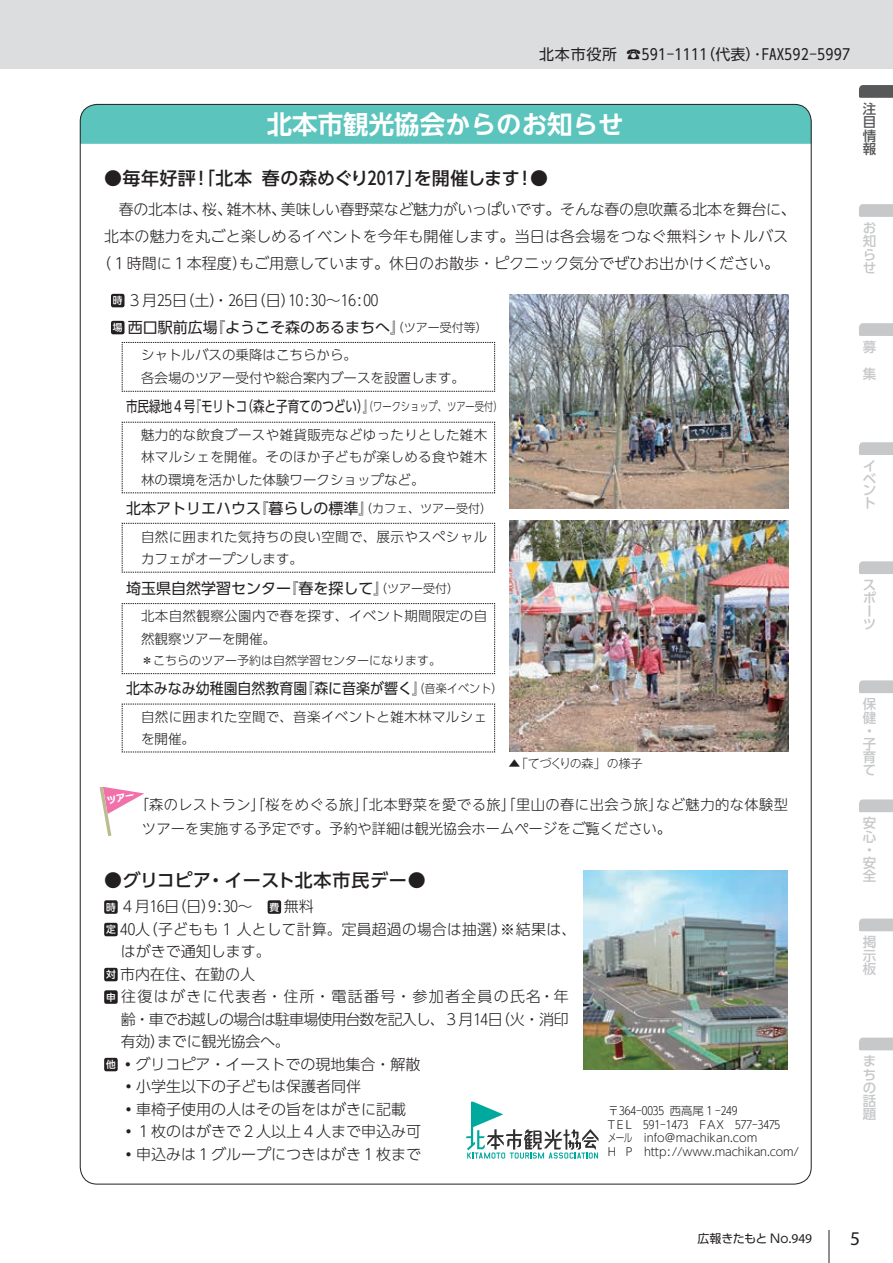
<style>
.page{position:relative;width:893px;height:1263px;background:#fff}
.page>*{position:absolute;margin:0;border:0;box-sizing:border-box;transform-origin:0 0}
.t1{font:700 25.5px "UD Shin Go NT Pro De";color:#fff}
.t2{font:19.5px "Myriad Pro";color:#231f20}
.t3{font:500 18px "UD Shin Go Pro";letter-spacing:.025em;color:#231f20}
.t4{font:300 15px/27px "UD Shin Go Pro";color:#231f20}
.t5{font:300 15px "UD Shin M Go Pro";color:#231f20}
.t6{font:15px "UD Shin Go Pro";color:#231f20}
.t7{font:300 15px "UD Shin M Go Pro";letter-spacing:-.02em;color:#231f20}
.t8{font:15px "UD Shin Go Pro";color:#231f20;scale:.77 1}
.t9{font:300 15px "UD Shin Go Pro";letter-spacing:.025em;color:#231f20}
.t10{font:300 15px "UD Shin Go Pro";letter-spacing:-.065em;color:#231f20}
.t11{font:15px "UD Shin Go Pro";letter-spacing:.05em;color:#231f20}
.t12{font:15px "UD Shin Go Pro";color:#231f20;scale:.93 1}
.t13{font:300 15px "UD Shin Go Pro";letter-spacing:.09em;color:#231f20}
.t14{font:300 15px "UD Shin Go Pro";letter-spacing:-.02em;color:#231f20}
.t15{font:300 14.25px/24px "UD Shin M Go Pro";letter-spacing:.02em;color:#231f20}
.t16{font:300 13.5px/22.5px "UD Shin Go Pro";letter-spacing:.03em;color:#231f20}
.t17{font:300 13.5px/22.5px "UD Shin Go Pro";color:#231f20}
.t18{font:500 13.5px/13.2px "UD Shin Go Pro";color:#c7c8ca}
.t19{font:500 13.5px/13.5px "UD Shin Go Pro";color:#57585a;text-align:justify}
.t20{font:300 12px "UD Shin Go Pro";color:#231f20}
.t21{font:12px "UD Shin Go Pro";letter-spacing:-.025em;color:#231f20}
.t22{font:300 12px "Gothic MB101 Pro";letter-spacing:-.02em;color:#231f20}
.t23{font:300 11.25px/13.8px "UD Shin Go Pro";color:#231f20}
.s1{font-weight:500;font-size:9.75px;color:#fff}
.s2{font-weight:400}
.s3{font-size:12px}
.s4{font-weight:300;font-size:12px}
.s5{font-family:"UD Shin Go Pro";font-weight:500;font-size:9.75px;color:#fff}
.s6{font-family:"Myriad Pro";font-size:13.5px}
</style>
<div class="page">
<hr style="left:829px;top:1230px;width:1px;height:33px;background:#231f20">
<div style="left:0;top:0;width:893px;height:69px;background:#dcdddf"></div>
<svg style="left:859px;top:85px;width:34px;height:13px"></svg>
<svg style="left:859px;top:204px;width:34px;height:13px"></svg>
<svg style="left:859px;top:323px;width:34px;height:13px"></svg>
<svg style="left:859px;top:442px;width:34px;height:13px"></svg>
<svg style="left:859px;top:561px;width:34px;height:13px"></svg>
<svg style="left:859px;top:680px;width:34px;height:13px"></svg>
<svg style="left:859px;top:799px;width:34px;height:13px"></svg>
<svg style="left:859px;top:918px;width:34px;height:13px"></svg>
<svg style="left:859px;top:1037px;width:34px;height:13px"></svg>
<div style="left:80px;top:104px;width:731px;height:40px;background:#5ac4bd"></div>
<div style="left:111px;top:294px;width:14px;height:13px;background:#231f20;border-radius:2px"></div>
<div style="left:111px;top:321px;width:14px;height:13px;background:#231f20;border-radius:2px"></div>
<div style="left:104px;top:900px;width:14px;height:14px;background:#231f20;border-radius:2px"></div>
<div style="left:268px;top:900px;width:13px;height:14px;background:#231f20;border-radius:2px"></div>
<div style="left:104px;top:923px;width:14px;height:13px;background:#231f20;border-radius:2px"></div>
<div style="left:104px;top:968px;width:14px;height:13px;background:#231f20;border-radius:2px"></div>
<div style="left:104px;top:990px;width:14px;height:14px;background:#231f20;border-radius:2px"></div>
<div style="left:104px;top:1058px;width:14px;height:13px;background:#231f20;border-radius:2px"></div>
<svg style="left:466px;top:1102px;width:132px;height:56px"></svg>
<svg style="left:122px;top:342px;width:373px;height:50px"></svg>
<img style="left:509px;top:295px;width:279px;height:214px">
<img style="left:509px;top:521px;width:279px;height:231px">
<svg style="left:122px;top:422px;width:373px;height:72px"></svg>
<svg style="left:122px;top:523px;width:373px;height:50px"></svg>
<svg style="left:122px;top:704px;width:373px;height:49px"></svg>
<svg style="left:122px;top:603px;width:373px;height:71px"></svg>
<img style="left:584px;top:871px;width:203px;height:198px">
<svg style="left:100px;top:787px;width:44px;height:49px"></svg>
<p class="t11" style="left:539px;top:42px;width:312px">北本市役所 ☎591－1111（代表）・FAX592－5997</p>
<h1 class="t1" style="left:267px;top:103px;width:358px">北本市観光協会からのお知らせ</h1>
<p class="t3" style="left:104px;top:164px;width:446px">●毎年好評！｢北本 春の森めぐり２０１７｣を開催します！●</p>
<p class="t7" style="left:104px;top:198px;width:693px">　春の北本は、桜、雑木林、美味しい春野菜など魅力がいっぱいです。そんな春の息吹薫る北本を舞台に、</p>
<p class="t5" style="left:104px;top:225px;width:686px">北本の魅力を丸ごと楽しめるイベントを今年も開催します。当日は各会場をつなぐ無料シャトルバス</p>
<p class="t5" style="left:97px;top:252px;width:684px">（１時間に１本程度）もご用意しています。休日のお散歩・ピクニック気分でぜひお出かけください。</p>
<p class="t4" style="left:113px;top:286px;width:376px"><span class="s1">時</span>３月25日（土）・26日（日）10：30～16：00<br><span class="s1">場</span><span class="s2">西口駅前広場『ようこそ森のあるまちへ』</span><span class="s3">（ツアー受付等）</span></p>
<p class="t17" style="left:141px;top:343px;width:325px">シャトルバスの乗降はこちらから。<br>各会場のツアー受付や総合案内ブースを設置します。</p>
<p class="t8" style="left:126px;top:395px;width:490px">市民緑地４号『モリトコ（森と子育てのつどい）』<span class="s4">（ワークショップ、ツアー受付）</span></p>
<p class="t16" style="left:141px;top:423px;width:348px;text-align:justify">魅力的な飲食ブースや雑貨販売などゆったりとした雑木林マルシェを開催。そのほか子どもが楽しめる食や雑木林の環境を活かした体験ワークショップなど。</p>
<p class="t6" style="left:111px;top:497px;width:382px">　北本アトリエハウス『暮らしの標準』<span class="s4">（カフェ、ツアー受付）</span></p>
<p class="t16" style="left:141px;top:525px;width:348px">自然に囲まれた気持ちの良い空間で、展示やスペシャルカフェがオープンします。</p>
<p class="t6" style="left:111px;top:576px;width:349px">　埼玉県自然学習センター『春を探して』<span class="s4">（ツアー受付）</span></p>
<p class="t16" style="left:141px;top:604px;width:348px">北本自然観察公園内で春を探す、イベント期間限定の自然観察ツアーを開催。</p>
<p class="t20" style="left:141px;top:650px;width:301px">＊こちらのツアー予約は自然学習センターになります。</p>
<p class="t12" style="left:126px;top:677px;width:407px">北本みなみ幼稚園自然教育園『森に音楽が響く』<span class="s4">（音楽イベント）</span></p>
<p class="t16" style="left:141px;top:705px;width:348px">自然に囲まれた空間で、音楽イベントと雑木林マルシェを開催。</p>
<p class="t22" style="left:508px;top:753px;width:136px">▲「てづくりの森」の様子</p>
<p class="t15" style="left:142px;top:792px;width:648px;text-indent:-7px">「森のレストラン」「桜をめぐる旅」「北本野菜を愛でる旅」「里山の春に出会う旅」など魅力的な体験型ツアーを実施する予定です。予約や詳細は観光協会ホームページをご覧ください。</p>
<p class="t3" style="left:104px;top:865px;width:323px">●グリコピア・イースト北本市民デー●</p>
<p class="t4" style="left:106px;top:893px;width:209px"><span class="s1">時</span>４月16日（日）9：30～ <span class="s1">費</span>無料</p>
<p class="t9" style="left:106px;top:917px;width:472px"><span class="s1">定</span> 40人（子どもも１人として計算。定員超過の場合は抽選）※結果は、</p>
<p class="t4" style="left:121px;top:938px;width:151px">はがきで通知します。</p>
<p class="t5" style="left:106px;top:962px;width:151px"><span class="s5">対</span>市内在住、在勤の人</p>
<p class="t13" style="left:106px;top:984px;width:464px"><span class="s1">申</span>往復はがきに代表者・住所・電話番号・参加者全員の氏名・年</p>
<p class="t10" style="left:121px;top:1007px;width:450px">齢・車でお越しの場合は駐車場使用台数を記入し、３月14日（火・消印</p>
<p class="t14" style="left:121px;top:1029px;width:171px">有効）までに観光協会へ。</p>
<p class="t4" style="left:106px;top:1050px;width:316px"><span class="s1">他</span> ◦グリコピア・イーストでの現地集合・解散</p>
<p class="t4" style="left:104px;top:1073px;width:258px">　◦小学生以下の子どもは保護者同伴</p>
<p class="t4" style="left:104px;top:1095px;width:303px">　◦車椅子使用の人はその旨をはがきに記載</p>
<p class="t4" style="left:104px;top:1118px;width:318px">　◦１枚のはがきで２人以上４人まで申込み可</p>
<p class="t4" style="left:104px;top:1140px;width:318px">　◦申込みは１グループにつきはがき１枚まで</p>
<p class="t23" style="left:608px;top:1103px;width:193px">〒364－0035　西高尾₁－249<br>T EL　591－1473　　FAX　577－3475<br>メール　info＠machikan.com<br>H　P　 http：//www.machikan.com/</p>
<p class="t19" style="left:863px;top:102px;width:15px">注目情報</p>
<p class="t18" style="left:863px;top:221px;width:14px;text-align:justify">お知らせ</p>
<p class="t18" style="left:863px;top:333px;width:15px;line-height:27px">募集</p>
<p class="t18" style="left:863px;top:459px;width:15px">イベ</p>
<p class="t18" style="left:863px;top:483px;width:14px">ント</p>
<p class="t18" style="left:863px;top:578px;width:15px">スポーツ</p>
<p class="t18" style="left:863px;top:697px;width:15px">保健・子育て</p>
<p class="t18" style="left:863px;top:816px;width:15px">安心・安全</p>
<p class="t18" style="left:863px;top:935px;width:15px;text-align:justify">掲示板</p>
<p class="t18" style="left:863px;top:1054px;width:15px;text-align:justify">まちの話題</p>
<p class="t21" style="left:697px;top:1228px;width:116px">広報きたもと No.<span class="s6">949</span></p>
<h2 class="t2" style="left:850px;top:1226px;width:12px">5</h2>
</div>
